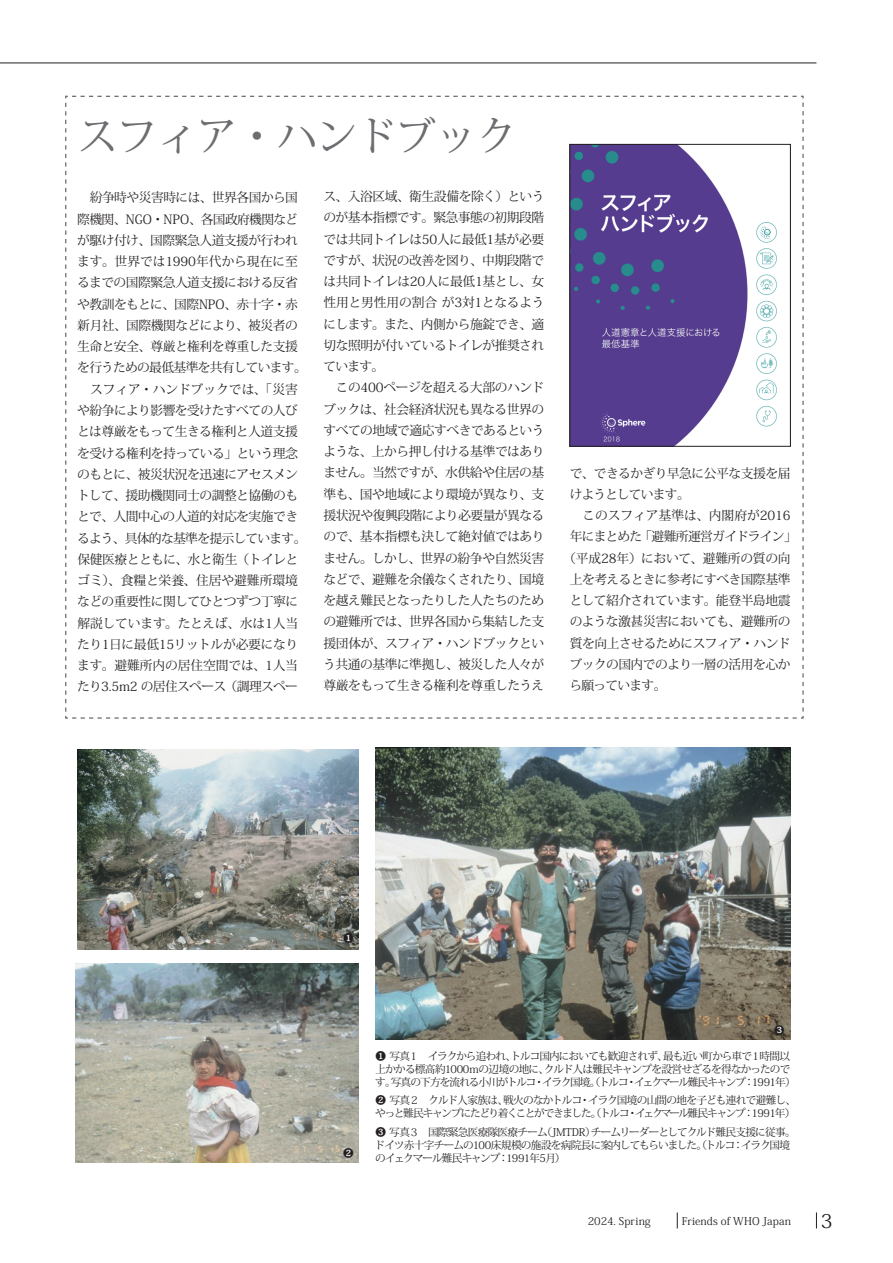
<style>
.page{position:relative;width:893px;height:1263px;background:#fff}
.page>*{position:absolute;margin:0;border:0;box-sizing:border-box;transform-origin:0 0}
.t1{font:40.35px "Koz Min Pr 6 N";letter-spacing:-.015em;color:#6c6d70}
.t2{font:19.2px "Koz Min Pr 6 N";color:#231f20}
.t3{font:12.75px/21.3px "Koz Min Pr 6 N";letter-spacing:-.035em;color:#231f20}
.t4{font:12.75px "Koz Min Pr 6 N";letter-spacing:-.06em;color:#231f20}
.t5{font:12.75px "Koz Min Pr 6 N";letter-spacing:-.005em;color:#231f20}
.t6{font:10.65px/12.8px "Koz Min Pr 6 N";letter-spacing:-.075em;color:#231f20}
.t7{font:10.65px/12.8px "Koz Min Pr 6 N";letter-spacing:-.095em;color:#231f20}
.t8{font:10.65px "Koz Min Pr 6 N";letter-spacing:.01em;color:#231f20}
.t9{font:10.65px "Koz Min Pr 6 N";letter-spacing:.005em;color:#231f20}
</style>
<div class="page">
<hr style="left:0;top:63px;width:816px;height:1px;background:#231f20">
<img style="left:76px;top:963px;width:283px;height:200px">
<img style="left:375px;top:747px;width:415px;height:293px">
<img style="left:77px;top:749px;width:282px;height:200px">
<svg style="left:65px;top:95px;width:739px;height:624px"></svg>
<img style="left:572px;top:146px;width:217px;height:298px">
<div style="left:570px;top:144px;width:221px;height:302px;border:1px solid #231f20"></div>
<div style="left:344px;top:934px;width:9px;height:8px;background:#fff;border-radius:50%"></div>
<div style="left:344px;top:1149px;width:9px;height:8px;background:#fff;border-radius:50%"></div>
<div style="left:775px;top:1025px;width:9px;height:8px;background:#fff;border-radius:50%"></div>
<svg style="left:816px;top:1212px;width:1px;height:16px"></svg>
<svg style="left:677px;top:1212px;width:1px;height:16px"></svg>
<h1 class="t1" style="left:77px;top:113px;width:441px">スフィア・ハンドブック</h1>
<p class="t3" style="left:323px;top:186px;width:223px">ス、入浴区域、衛生設備を除く）というのが基本指標です。緊急事態の初期段階では共同トイレは50人に最低1基が必要ですが、状況の改善を図り、中期段階では共同トイレは20人に最低1基とし、女性用と男性用の割合 が3対1となるようにします。また、内側から施錠でき、適切な照明が付いているトイレが推奨されています。<br>　この400ページを超える大部のハンドブックは、社会経済状況も異なる世界のすべての地域で適応すべきであるというような、上から押し付ける基準ではありません。当然ですが、水供給や住居の基準も、国や地域により環境が異なり、支援状況や復興段階により必要量が異なるので、基本指標も決して絶対値ではありません。しかし、世界の紛争や自然災害などで、避難を余儀なくされたり、国境を越え難民となったりした人たちのための避難所では、世界各国から集結した支援団体が、スフィア・ハンドブックという共通の基準に準拠し、被災した人々が尊厳をもって生きる権利を尊重したうえ</p>
<p class="t3" style="left:77px;top:187px;width:231px">　紛争時や災害時には、世界各国から国際機関、NGO・NPO、各国政府機関などが駆け付け、国際緊急人道支援が行われます。世界では1990年代から現在に至るまでの国際緊急人道支援における反省や教訓をもとに、国際NPO、赤十字・赤新月社、国際機関などにより、被災者の生命と安全、尊厳と権利を尊重した支援を行うための最低基準を共有しています。　スフィア・ハンドブックでは、「災害や紛争により影響を受けたすべての人びとは尊厳をもって生きる権利と人道支援を受ける権利を持っている」という理念のもとに、被災状況を迅速にアセスメントして、援助機関同士の調整と協働のもとで、人間中心の人道的対応を実施できるよう、具体的な基準を提示しています。保健医療とともに、水と衛生（トイレとゴミ）、食糧と栄養、住居や避難所環境などの重要性に関してひとつずつ丁寧に解説しています。たとえば、水は1人当たり1日に最低15リットルが必要になります。避難所内の居住空間では、1人当たり3.5m2 の居住スペース（調理スペー</p>
<p class="t3" style="left:570px;top:462px;width:222px">で、できるかぎり早急に公平な支援を届</p>
<p class="t4" style="left:570px;top:487px;width:122px">けようとしています。</p>
<p class="t5" style="left:570px;top:508px;width:222px">　このスフィア基準は、内閣府が2016</p>
<p class="t4" style="left:570px;top:529px;width:229px">年にまとめた「避難所運営ガイドライン」</p>
<p class="t3" style="left:563px;top:548px;width:229px">（平成28年）において、避難所の質の向</p>
<p class="t3" style="left:570px;top:569px;width:222px">上を考えるときに参考にすべき国際基準</p>
<p class="t3" style="left:570px;top:590px;width:222px">として紹介されています。能登半島地震</p>
<p class="t3" style="left:570px;top:611px;width:222px">のような激甚災害においても、避難所の</p>
<p class="t3" style="left:570px;top:633px;width:222px">質を向上させるためにスフィア・ハンド</p>
<p class="t3" style="left:570px;top:654px;width:222px">ブックの国内でのより一層の活用を心か</p>
<p class="t4" style="left:570px;top:678px;width:98px">ら願っています。</p>
<p class="t6" style="left:343px;top:932px;width:12px">❶</p>
<p class="t6" style="left:774px;top:1023px;width:12px">❸</p>
<p class="t6" style="left:343px;top:1147px;width:12px">❷</p>
<p class="t6" style="left:375px;top:1050px;width:422px">❶ 写真１　イラクから追われ、トルコ国内においても歓迎されず、最も近い町から車で１時間以上かかる標高約1000ｍの辺境の地に、クルド人は難民キャンプを設営せざるを得なかったのです。写真の下方を流れる小川がトルコ・イラク国境。（トルコ・イェクマール難民キャンプ：1991年）</p>
<p class="t7" style="left:375px;top:1094px;width:422px">❷ 写真２　クルド人家族は、戦火のなかトルコ・イラク国境の山間の地を子ども連れで避難し、やっと難民キャンプにたどり着くことができました。（トルコ・イェクマール難民キャンプ：1991年）</p>
<p class="t6" style="left:375px;top:1126px;width:423px">❸ 写真３　国際緊急医療隊医療チーム（JMTDR）チームリーダーとしてクルド難民支援に従事。ドイツ赤十字チームの100床規模の施設を病院長に案内してもらいました。（トルコ：イラク国境のイェクマール難民キャンプ：1991年5月）</p>
<p class="t9" style="left:588px;top:1214px;width:65px">2024. Spring</p>
<p class="t8" style="left:682px;top:1214px;width:111px">Friends of WHO Japan</p>
<h2 class="t2" style="left:821px;top:1210px;width:13px">3</h2>
</div>
